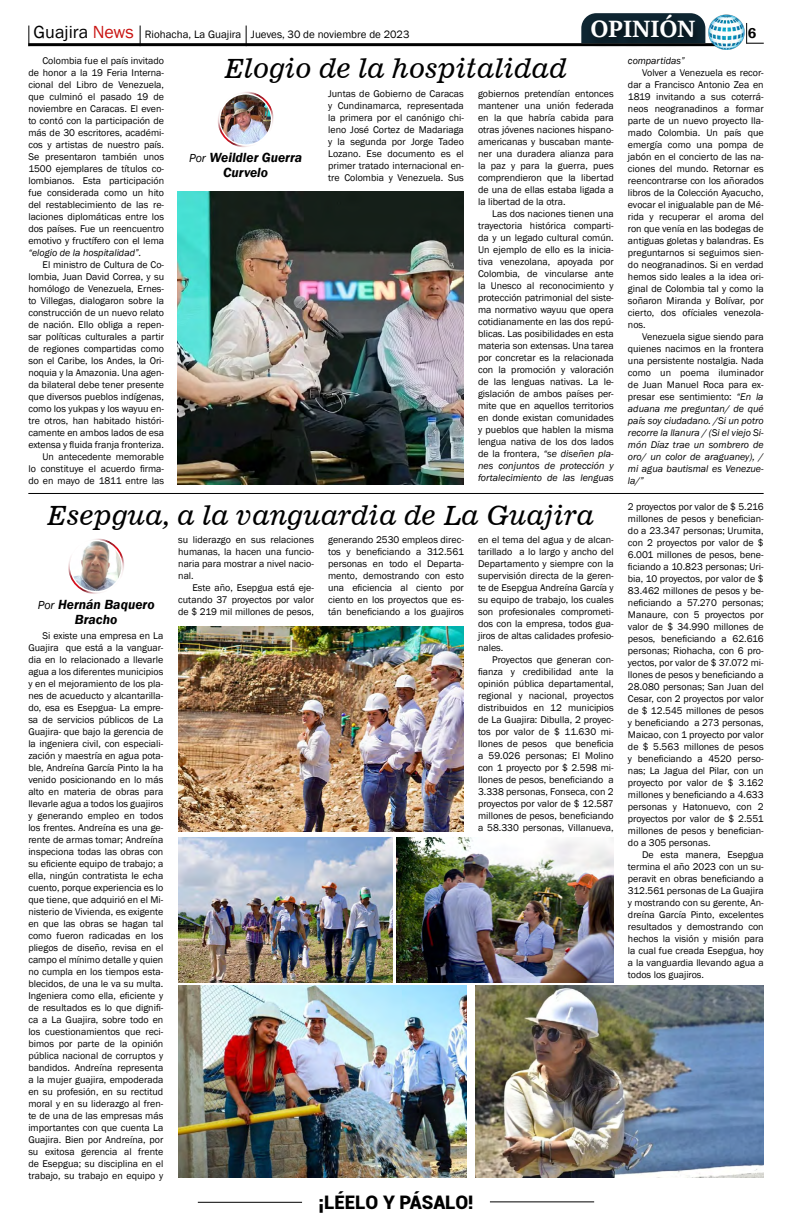
<style>
.page{position:relative;width:792px;height:1224px;background:#fff}
.page>*{position:absolute;margin:0;border:0;box-sizing:border-box;transform-origin:0 0}
.t1{font:26.5px "News 701 BT Italic A";color:#000}
.t2{font:700 26px "Sitka Heading";color:#fff}
.t3{font:900 18.7px "Roboto";color:#000}
.t4{font:600 14.7px "Franklin Gothic";color:#000}
.t5{font:italic 600 13.6px/15px "Franklin Gothic";color:#000;text-align:center}
.t6{font:11px "Franklin Gothic";color:#000}
.t7{font:10px/12px "Franklin Gothic";color:#000;text-align:justify}
.t8{font:italic 10px/12px "Franklin Gothic";color:#000;text-align:justify}
.s1{font-size:18px}
.s2{font-size:18px;color:#c91311}
.s3{font-weight:400;font-size:11.9px}
.s4{font-style:italic}
.s5{font-style:normal}
</style>
<div class="page">
<hr style="left:198px;top:1202px;width:104px;height:1px;background:#000">
<hr style="left:490px;top:1201px;width:104px;height:1px;background:#000">
<hr style="left:28px;top:43px;width:688px;height:3px;background:#000">
<img style="left:708px;top:14px;width:37px;height:36px">
<svg style="left:746px;top:23px;width:18px;height:21px"></svg>
<svg style="left:28px;top:26px;width:1px;height:20px"></svg>
<svg style="left:140px;top:26px;width:1px;height:18px"></svg>
<svg style="left:246px;top:26px;width:1px;height:18px"></svg>
<div style="left:68px;top:538px;width:56px;height:56px;border:2px solid #fff;border-radius:50%"></div>
<div style="left:217px;top:91px;width:57px;height:57px;border:2px solid #fff;border-radius:50%"></div>
<img style="left:71px;top:541px;width:50px;height:50px">
<img style="left:220px;top:95px;width:51px;height:49px">
<hr style="left:28px;top:493px;width:736px;height:1px;background:#000">
<svg style="left:581px;top:16px;width:6px;height:27px"></svg>
<div style="left:587px;top:10px;width:118px;height:38px;background:#000;opacity:.75"></div>
<img style="left:476px;top:986px;width:288px;height:192px">
<img style="left:178px;top:986px;width:288px;height:192px">
<img style="left:178px;top:192px;width:286px;height:292px">
<img style="left:178px;top:627px;width:286px;height:204px">
<img style="left:178px;top:838px;width:214px;height:144px">
<img style="left:397px;top:838px;width:217px;height:144px">
<h2 class="t2" style="left:591px;top:10px;width:106px">OPINIÓN</h2>
<p class="t6" style="left:34px;top:28px;width:377px"><span class="s1">Guajira</span> <span class="s2">News</span> Riohacha, La Guajira Jueves, 30 de noviembre de 2023</p>
<h3 class="t4" style="left:748px;top:24px;width:10px">6</h3>
<p class="t7" style="left:28px;top:54px;width:137px;text-indent:14px">Colombia fue el país invitado de honor a la 19 Feria Interna&shy;cional del Libro de Venezuela, que culminó el pasado 19 de noviembre en Caracas. El even&shy;to contó con la participación de más de 30 escritores, académi&shy;cos y artistas de nuestro país.<br>Se presentaron también unos 1500 ejemplares de títulos co&shy;lombianos. Esta participación fue considerada como un hito del restablecimiento de las re&shy;laciones diplomáticas entre los dos países. Fue un reencuentro emotivo y fructífero con el lema</p>
<p class="t8" style="left:28px;top:246px;width:114px">“elogio de la hospitalidad”.</p>
<p class="t7" style="left:28px;top:258px;width:137px;text-align:right">El ministro de Cultura de Co&shy;lombia, Juan David Correa, y su homólogo de Venezuela, Ernes&shy;to Villegas, dialogaron sobre la construcción de un nuevo relato de nación. Ello obliga a repen&shy;sar políticas culturales a partir de regiones compartidas como son el Caribe, los Andes, la Ori&shy;noquia y la Amazonia. Una agen&shy;da bilateral debe tener presente que diversos pueblos indígenas, como los yukpas y los wayuu en&shy;tre otros, han habitado históri&shy;camente en ambos lados de esa extensa y fluida franja fronteriza.<br>Un antecedente memorable<br>lo constituye el acuerdo firma&shy;do en mayo de 1811 entre las</p>
<h1 class="t1" style="left:224px;top:53px;width:345px">Elogio de la hospitalidad</h1>
<h3 class="t5" style="left:189px;top:150px;width:115px"><span class="s3">Por</span> Weildler Guerra<br>Curvelo</h3>
<p class="t7" style="left:328px;top:88px;width:137px">Juntas de Gobierno de Caracas y Cundinamarca, representada la primera por el canónigo chi&shy;leno José Cortez de Madariaga y la segunda por Jorge Tadeo Lozano. Ese documento es el primer tratado internacional en&shy;tre Colombia y Venezuela. Sus</p>
<p class="t7" style="left:478px;top:88px;width:137px">gobiernos pretendían entonces mantener una unión federada en la que habría cabida para otras jóvenes naciones hispano&shy;americanas y buscaban mante&shy;ner una duradera alianza para la paz y para la guerra, pues comprendieron que la libertad de una de ellas estaba ligada a la libertad de la otra.</p>
<p class="t7" style="left:478px;top:208px;width:137px;text-indent:14px">Las dos naciones tienen una trayectoria histórica comparti&shy;da y un legado cultural común.<br>Un ejemplo de ello es la inicia&shy;tiva venezolana, apoyada por Colombia, de vincularse ante la Unesco al reconocimiento y protección patrimonial del siste&shy;ma normativo wayuu que opera cotidianamente en las dos repú&shy;blicas. Las posibilidades en esta materia son extensas. Una tarea por concretar es la relacionada con la promoción y valoración de las lenguas nativas. La le&shy;gislación de ambos países per&shy;mite que en aquellos territorios en donde existan comunidades y pueblos que hablen la misma lengua nativa de los dos lados de la frontera, <span class="s4">“se diseñen pla&shy;nes conjuntos de protección y fortalecimiento de las lenguas</span></p>
<h1 class="t1" style="left:47px;top:500px;width:549px">Esepgua, a la vanguardia de La Guajira</h1>
<h3 class="t5" style="left:38px;top:597px;width:118px"><span class="s3">Por</span> Hernán Baquero<br>Bracho</h3>
<p class="t7" style="left:28px;top:630px;width:137px;text-indent:14px">Si existe una empresa en La Guajira que está a la vanguar&shy;dia en lo relacionado a llevarle agua a los diferentes municipios y en el mejoramiento de los pla&shy;nes de acueducto y alcantarilla&shy;do, esa es Esepgua- La empre&shy;sa de servicios públicos de La Guajira- que bajo la gerencia de la ingeniera civil, con especiali&shy;zación y maestría en agua pota&shy;ble, Andreína García Pinto la ha venido posicionando en lo más alto en materia de obras para llevarle agua a todos los guajiros y generando empleo en todos los frentes. Andreína es una ge&shy;rente de armas tomar; Andreína inspeciona todas las obras con su eficiente equipo de trabajo; a ella, ningún contratista le echa cuento, porque experiencia es lo que tiene, que adquirió en el Mi&shy;nisterio de Vivienda, es exigente en que las obras se hagan tal como fueron radicadas en los pliegos de diseño, revisa en el campo el mínimo detalle y quien no cumpla en los tiempos esta&shy;blecidos, de una le va su multa.<br>Ingeniera como ella, eficiente y de resultados es lo que dignifi&shy;ca a La Guajira, sobre todo en los cuestionamientos que reci&shy;bimos por parte de la opinión pública nacional de corruptos y bandidos. Andreína representa a la mujer guajira, empoderada en su profesión, en su rectitud moral y en su liderazgo al fren&shy;te de una de las empresas más importantes con que cuenta La Guajira. Bien por Andreína, por su exitosa gerencia al frente de Esepgua; su disciplina en el trabajo, su trabajo en equipo y</p>
<p class="t7" style="left:178px;top:534px;width:137px">su liderazgo en sus relaciones humanas, la hacen una funcio&shy;naria para mostrar a nivel nacio&shy;nal.</p>
<p class="t7" style="left:178px;top:582px;width:137px;text-indent:14px">Este año, Esepgua está eje&shy;cutando 37 proyectos por valor de $ 219 mil millones de pesos,</p>
<p class="t7" style="left:328px;top:534px;width:137px">generando 2530 empleos direc&shy;tos y beneficiando a 312.561 personas en todo el Departa&shy;mento, demostrando con esto una eficiencia al ciento por ciento en los proyectos que es&shy;tán beneficiando a los guajiros</p>
<p class="t7" style="left:478px;top:534px;width:137px">en el tema del agua y de alcan&shy;tarillado a lo largo y ancho del Departamento y siempre con la supervisión directa de la geren&shy;te de Esepgua Andreína García y su equipo de trabajo, los cuales son profesionales comprometi&shy;dos con la empresa, todos gua&shy;jiros de altas calidades profesio&shy;nales.</p>
<p class="t7" style="left:478px;top:654px;width:137px;text-indent:14px">Proyectos que generan con&shy;fianza y credibilidad ante la opinión pública departamental, regional y nacional, proyectos distribuidos en 12 municipios de La Guajira: Dibulla, 2 proyec&shy;tos por valor de $ 11.630 mi&shy;llones de pesos que beneficia a 59.026 personas; El Molino con 1 proyecto por $ 2.598 mi&shy;llones de pesos, beneficiando a 3.338 personas, Fonseca, con 2 proyectos por valor de $ 12.587 millones de pesos, beneficiando a 58.330 personas, Villanueva,</p>
<h3 class="t3" style="left:318px;top:1189px;width:157px">¡LÉELO Y PÁSALO!</h3>
<p class="t8" style="left:628px;top:54px;width:58px">compartidas”</p>
<p class="t7" style="left:628px;top:66px;width:137px;text-indent:14px">Volver a Venezuela es recor&shy;dar a Francisco Antonio Zea en 1819 invitando a sus coterrá&shy;neos neogranadinos a formar parte de un nuevo proyecto lla&shy;mado Colombia. Un país que emergía como una pompa de jabón en el concierto de las na&shy;ciones del mundo. Retornar es reencontrarse con los añorados libros de la Colección Ayacucho, evocar el inigualable pan de Mé&shy;rida y recuperar el aroma del ron que venía en las bodegas de antiguas goletas y balandras. Es preguntarnos si seguimos sien&shy;do neogranadinos. Si en verdad hemos sido leales a la idea ori&shy;ginal de Colombia tal y como la soñaron Miranda y Bolívar, por cierto, dos ofíciales venezola&shy;nos.</p>
<p class="t8" style="left:628px;top:330px;width:137px;text-indent:14px"><span class="s5">Venezuela sigue siendo para quienes nacimos en la frontera una persistente nostalgia. Nada como un poema iluminador de Juan Manuel Roca para ex&shy;presar ese sentimiento:</span> “En la aduana me preguntan/ de qué país soy ciudadano. /Si un potro recorre la llanura / (Si el viejo Si&shy;món Díaz trae un sombrero de oro/ un color de araguaney), / mi agua bautismal es Venezue&shy;la/”</p>
<p class="t7" style="left:628px;top:501px;width:137px">2 proyectos por valor de $ 5.216 millones de pesos y benefician&shy;do a 23.347 personas; Urumita, con 2 proyectos por valor de $ 6.001 millones de pesos, bene&shy;ficiando a 10.823 personas; Uri&shy;bia, 10 proyectos, por valor de $ 83.462 millones de pesos y be&shy;neficiando a 57.270 personas; Manaure, con 5 proyectos por valor de $ 34.990 millones de pesos, beneficiando a 62.616 personas; Riohacha, con 6 pro&shy;yectos, por valor de $ 37.072 mi&shy;llones de pesos y beneficiando a 28.080 personas; San Juan del Cesar, con 2 proyectos por valor de $ 12.545 millones de pesos y beneficiando a 273 personas, Maicao, con 1 proyecto por valor de $ 5.563 millones de pesos y beneficiando a 4520 perso&shy;nas; La Jagua del Pilar, con un proyecto por valor de $ 3.162 millones y beneficiando a 4.633 personas y Hatonuevo, con 2 proyectos por valor de $ 2.551 millones de pesos y benefician&shy;do a 305 personas.</p>
<p class="t7" style="left:628px;top:849px;width:137px;text-indent:14px">De esta manera, Esepgua termina el año 2023 con un su&shy;peravit en obras beneficiando a 312.561 personas de La Guajira y mostrando con su gerente, An&shy;dreína García Pinto, excelentes resultados y demostrando con hechos la visión y misión para la cual fue creada Esepgua, hoy a la vanguardia llevando agua a todos los guajiros.</p>
</div>
